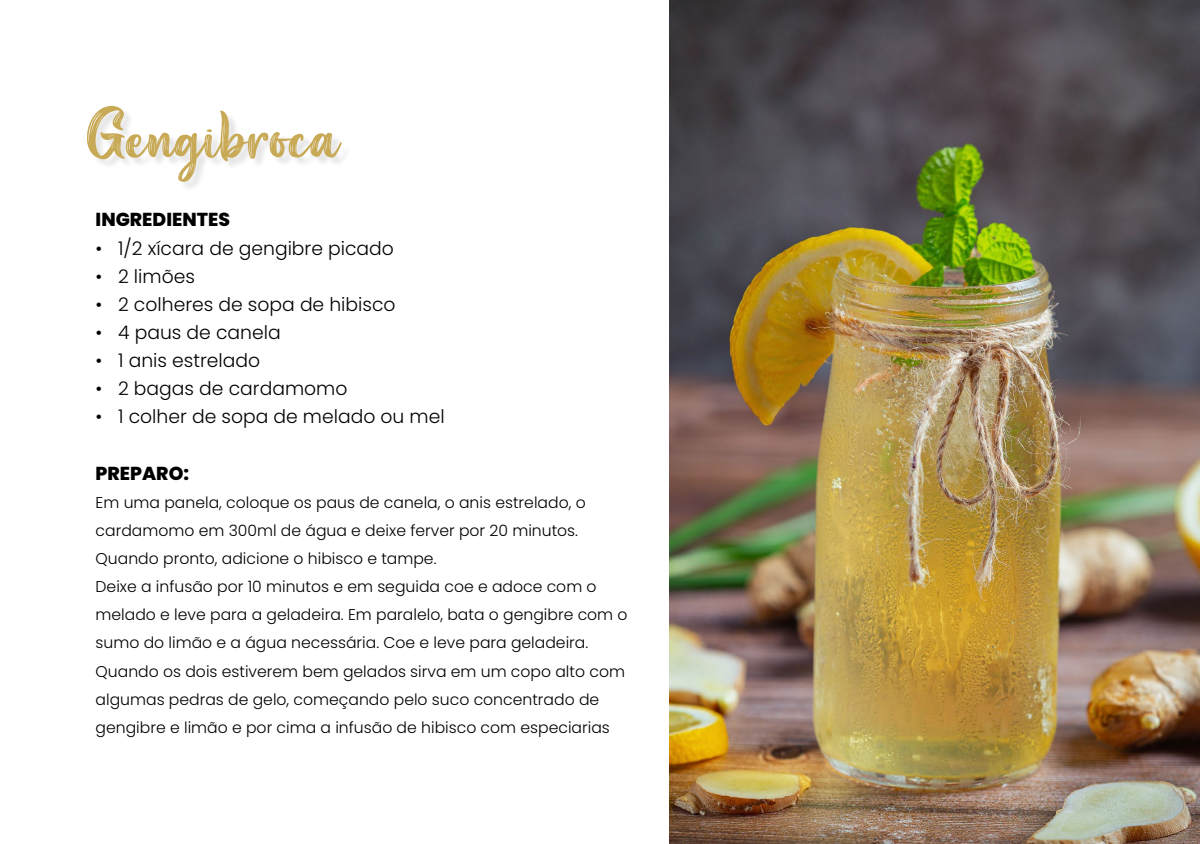
<style>
.page{position:relative;width:1200px;height:844px;background:#fff}
.page>*{position:absolute;margin:0;border:0;box-sizing:border-box;transform-origin:0 0}
.t1{font:52.12px "Aesthetic Violet";color:#c8a956}
.t2{font:300 18.75px "Poppins";color:#000}
.t3{font:800 18.75px "Poppins";color:#000}
.t4{font:300 15.62px/28.1px "Poppins";color:#000}
</style>
<div class="page">
<div style="left:88px;top:107px;width:264px;height:86px;background:#000;opacity:.11"></div>
<img style="left:669px;top:0;width:531px;height:844px">
<h1 class="t1" style="left:88px;top:107px;width:253px">Gengibroca</h1>
<p class="t3" style="left:96px;top:209px;width:136px">INGREDIENTES</p>
<p class="t2" style="left:96px;top:237px;width:300px">• 1/2 xícara de gengibre picado</p>
<p class="t2" style="left:96px;top:265px;width:101px">• 2 limões</p>
<p class="t2" style="left:96px;top:293px;width:302px">• 2 colheres de sopa de hibisco</p>
<p class="t2" style="left:96px;top:321px;width:187px">• 4 paus de canela</p>
<p class="t2" style="left:96px;top:350px;width:166px">• 1 anis estrelado</p>
<p class="t2" style="left:96px;top:378px;width:253px">• 2 bagas de cardamomo</p>
<p class="t2" style="left:96px;top:406px;width:351px">• 1 colher de sopa de melado ou mel</p>
<p class="t3" style="left:96px;top:462px;width:95px">PREPARO:</p>
<p class="t4" style="left:96px;top:488px;width:533px">Em uma panela, coloque os paus de canela, o anis estrelado, o cardamomo em 300ml de água e deixe ferver por 20 minutos.<br>Quando pronto, adicione o hibisco e tampe.<br>Deixe a infusão por 10 minutos e em seguida coe e adoce com o melado e leve para a geladeira. Em paralelo, bata o gengibre com o sumo do limão e a água necessária. Coe e leve para geladeira.<br>Quando os dois estiverem bem gelados sirva em um copo alto com algumas pedras de gelo, começando pelo suco concentrado de gengibre e limão e por cima a infusão de hibisco com especiarias</p>
</div>
